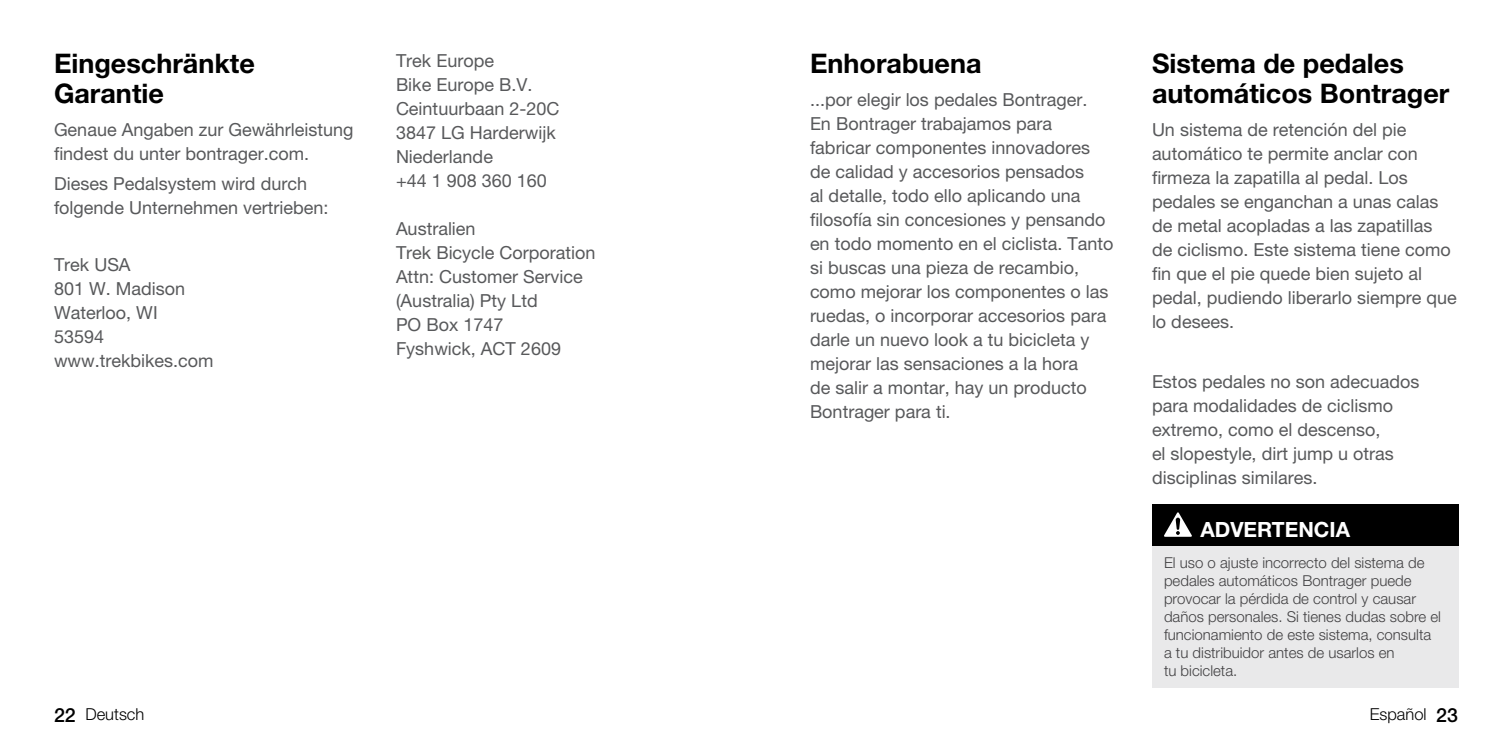
<style>
.page{position:relative;width:1512px;height:756px;background:#fff}
.page>*{position:absolute;margin:0;border:0;box-sizing:border-box;transform-origin:0 0}
.t1{font:700 27px/30px "Helvetica Neue LT Pro";color:#000}
.t2{font:700 21px "Helvetica Neue LT Std";color:#fff}
.t3{font:18px/24px "Helvetica Neue LT Pro";color:#58595b}
.t4{font:300 16.5px "Helvetica Neue LT Pro";color:#000}
.t5{font:300 15px/18px "Helvetica Neue LT Std";color:#414042}
.s1{font-weight:500;font-size:19.5px}
</style>
<div class="page">
<div style="left:1152px;top:546px;width:307px;height:142px;background:#e9e9ea"></div>
<div style="left:1152px;top:504px;width:307px;height:42px;background:#000"></div>
<svg style="left:1164px;top:512px;width:28px;height:25px"></svg>
<h1 class="t1" style="left:54px;top:48px;width:202px">Eingeschränkte<br>Garantie</h1>
<p class="t3" style="left:54px;top:118px;width:301px">Genaue Angaben zur Gewährleistung findest du unter bontrager.com.</p>
<p class="t3" style="left:54px;top:172px;width:276px">Dieses Pedalsystem wird durch folgende Unternehmen vertrieben:</p>
<p class="t3" style="left:54px;top:253px;width:161px">Trek USA<br>801 W. Madison<br>Waterloo, WI<br>53594 www.trekbikes.com</p>
<p class="t3" style="left:396px;top:48px;width:165px">Trek Europe<br>Bike Europe B.V.<br>Ceintuurbaan 2-20C<br>3847 LG Harderwijk<br>Niederlande<br>+44 1 908 360 160</p>
<p class="t3" style="left:396px;top:216px;width:201px">Australien<br>Trek Bicycle Corporation<br>Attn: Customer Service (Australia) Pty Ltd<br>PO Box 1747<br>Fyshwick, ACT 2609</p>
<h1 class="t1" style="left:810px;top:48px;width:173px">Enhorabuena</h1>
<p class="t3" style="left:810px;top:88px;width:305px">...por elegir los pedales Bontrager.<br>En Bontrager trabajamos para fabricar componentes innovadores de calidad y accesorios pensados<br>al detalle, todo ello aplicando una filosofía sin concesiones y pensando en todo momento en el ciclista. Tanto si buscas una pieza de recambio, como mejorar los componentes o las ruedas, o incorporar accesorios para darle un nuevo look a tu bicicleta y mejorar las sensaciones a la hora<br>de salir a montar, hay un producto Bontrager para ti.</p>
<h1 class="t1" style="left:1152px;top:48px;width:299px">Sistema de pedales automáticos Bontrager</h1>
<p class="t3" style="left:1152px;top:118px;width:306px">Un sistema de retención del pie automático te permite anclar con firmeza la zapatilla al pedal. Los pedales se enganchan a unas calas de metal acopladas a las zapatillas de ciclismo. Este sistema tiene como fin que el pie quede bien sujeto al pedal, pudiendo liberarlo siempre que lo desees.</p>
<p class="t3" style="left:1152px;top:370px;width:269px">Estos pedales no son adecuados para modalidades de ciclismo extremo, como el descenso,<br>el slopestyle, dirt jump u otras disciplinas similares.</p>
<p class="t2" style="left:1200px;top:516px;width:151px">ADVERTENCIA</p>
<p class="t5" style="left:1164px;top:554px;width:279px">El uso o ajuste incorrecto del sistema de pedales automáticos Bontrager puede provocar la pérdida de control y causar daños personales. Si tienes dudas sobre el funcionamiento de este sistema, consulta a tu distribuidor antes de usarlos en<br>tu bicicleta.</p>
<p class="t4" style="left:54px;top:704px;width:92px"><span class="s1">22</span> Deutsch</p>
<p class="t4" style="left:1370px;top:704px;width:90px">Español <span class="s1">23</span></p>
</div>
